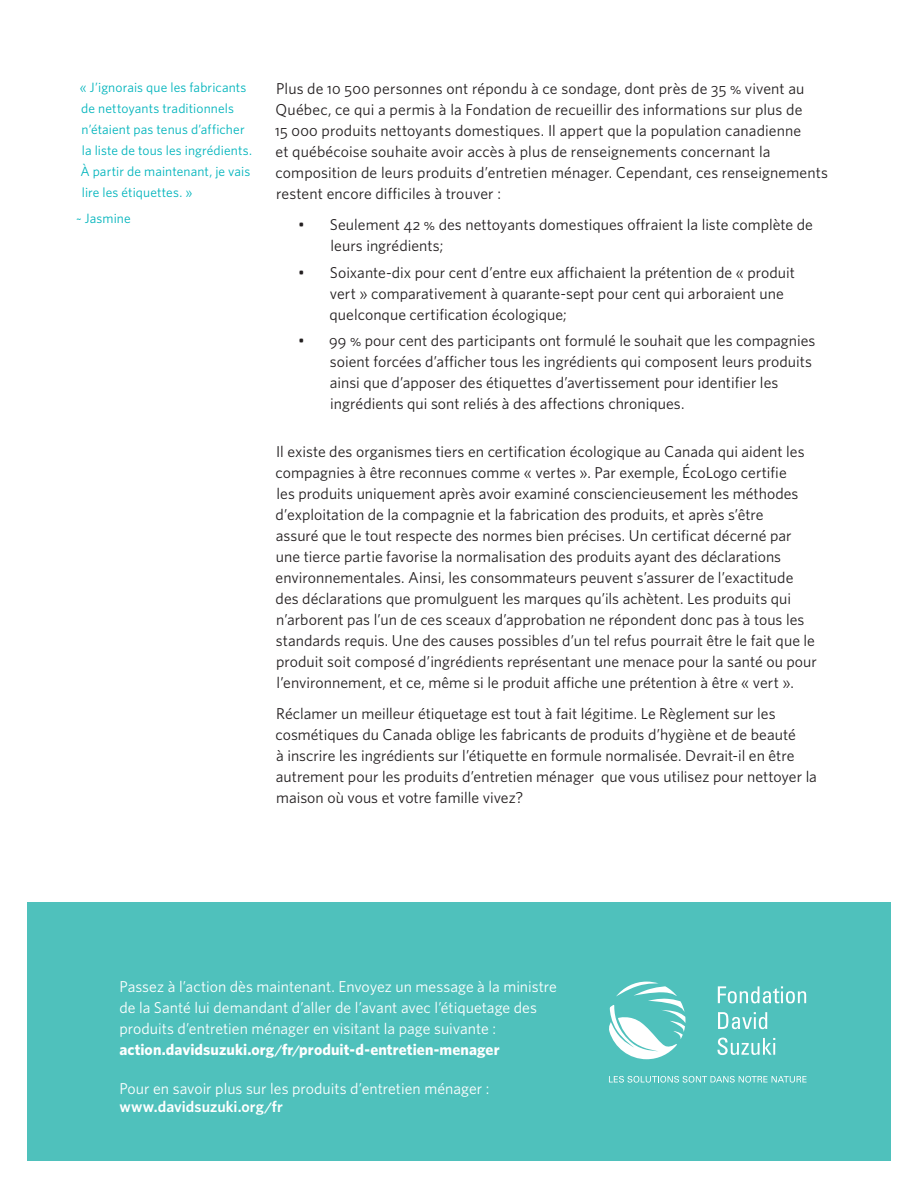
<style>
.page{position:relative;width:918px;height:1188px;background:#fff}
.page>*{position:absolute;margin:0;border:0;box-sizing:border-box;transform-origin:0 0}
.body{font:15.75px/21px "Whitney";letter-spacing:.005em;color:#231f20}
.body-2{font:15.75px/21px "Whitney";color:#fff}
.box_header{font:13.5px/21px "Whitney";letter-spacing:.01em;color:#00b4bc}
.s1{font-weight:700}
.s2{font-weight:600}
</style>
<div class="page">
<div style="left:27px;top:903px;width:864px;height:258px;background:#4fc1bc"></div>
<svg style="left:609px;top:982px;width:76px;height:77px"></svg>
<svg style="left:718px;top:986px;width:88px;height:17px"></svg>
<svg style="left:718px;top:1012px;width:49px;height:17px"></svg>
<svg style="left:717px;top:1038px;width:58px;height:17px"></svg>
<svg style="left:609px;top:1076px;width:198px;height:7px"></svg>
<p class="box_header" style="left:80px;top:76px;width:174px">« J’ignorais que les fabricants de nettoyants traditionnels n’étaient pas tenus d’afficher la liste de tous les ingrédients.<br>À partir de maintenant, je vais lire les étiquettes. »</p>
<p class="box_header" style="left:76px;top:208px;width:56px">~ Jasmine</p>
<p class="body" style="left:275px;top:77px;width:554px">Plus de 10 500 personnes ont répondu à ce sondage, dont près de 35 % vivent au Québec, ce qui a permis à la Fondation de recueillir des informations sur plus de<br>15 000 produits nettoyants domestiques. Il appert que la population canadienne<br>et québécoise souhaite avoir accès à plus de renseignements concernant la composition de leurs produits d’entretien ménager. Cependant, ces renseignements restent encore difficiles à trouver :</p>
<p class="body" style="left:331px;top:214px;width:484px;text-indent:-33px">• Seulement 42 % des nettoyants domestiques offraient la liste complète de leurs ingrédients;</p>
<p class="body" style="left:330px;top:261px;width:467px;text-indent:-32px">• Soixante-dix pour cent d’entre eux affichaient la prétention de « produit vert » comparativement à quarante-sept pour cent qui arboraient une quelconque certification écologique;</p>
<p class="body" style="left:330px;top:330px;width:487px;text-indent:-32px">• 99 % pour cent des participants ont formulé le souhait que les compagnies soient forcées d’afficher tous les ingrédients qui composent leurs produits ainsi que d’apposer des étiquettes d’avertissement pour identifier les ingrédients qui sont reliés à des affections chroniques.</p>
<p class="body" style="left:276px;top:440px;width:543px">Il existe des organismes tiers en certification écologique au Canada qui aident les compagnies à être reconnues comme « vertes ». Par exemple, ÉcoLogo certifie<br>les produits uniquement après avoir examiné consciencieusement les méthodes d’exploitation de la compagnie et la fabrication des produits, et après s’être<br>assuré que le tout respecte des normes bien précises. Un certificat décerné par une tierce partie favorise la normalisation des produits ayant des déclarations environnementales. Ainsi, les consommateurs peuvent s’assurer de l’exactitude des déclarations que promulguent les marques qu’ils achètent. Les produits qui n’arborent pas l’un de ces sceaux d’approbation ne répondent donc pas à tous les standards requis. Une des causes possibles d’un tel refus pourrait être le fait que le produit soit composé d’ingrédients représentant une menace pour la santé ou pour l’environnement, et ce, même si le produit affiche une prétention à être « vert ».</p>
<p class="body" style="left:276px;top:703px;width:543px">Réclamer un meilleur étiquetage est tout à fait légitime. Le Règlement sur les cosmétiques du Canada oblige les fabricants de produits d’hygiène et de beauté<br>à inscrire les ingrédients sur l’étiquette en formule normalisée. Devrait-il en être autrement pour les produits d’entretien ménager que vous utilisez pour nettoyer la maison où vous et votre famille vivez?</p>
<p class="body-2" style="left:119px;top:975px;width:439px">Passez à l’action dès maintenant. Envoyez un message à la ministre de la Santé lui demandant d’aller de l’avant avec l’étiquetage des produits d’entretien ménager en visitant la page suivante : <span class="s1">action.davidsuzuki.org/fr/produit-d-entretien-menager</span></p>
<p class="body-2" style="left:119px;top:1078px;width:372px;line-height:18.8px">Pour en savoir plus sur les produits d’entretien ménager : <span class="s2">www.davidsuzuki.org/fr</span></p>
</div>
